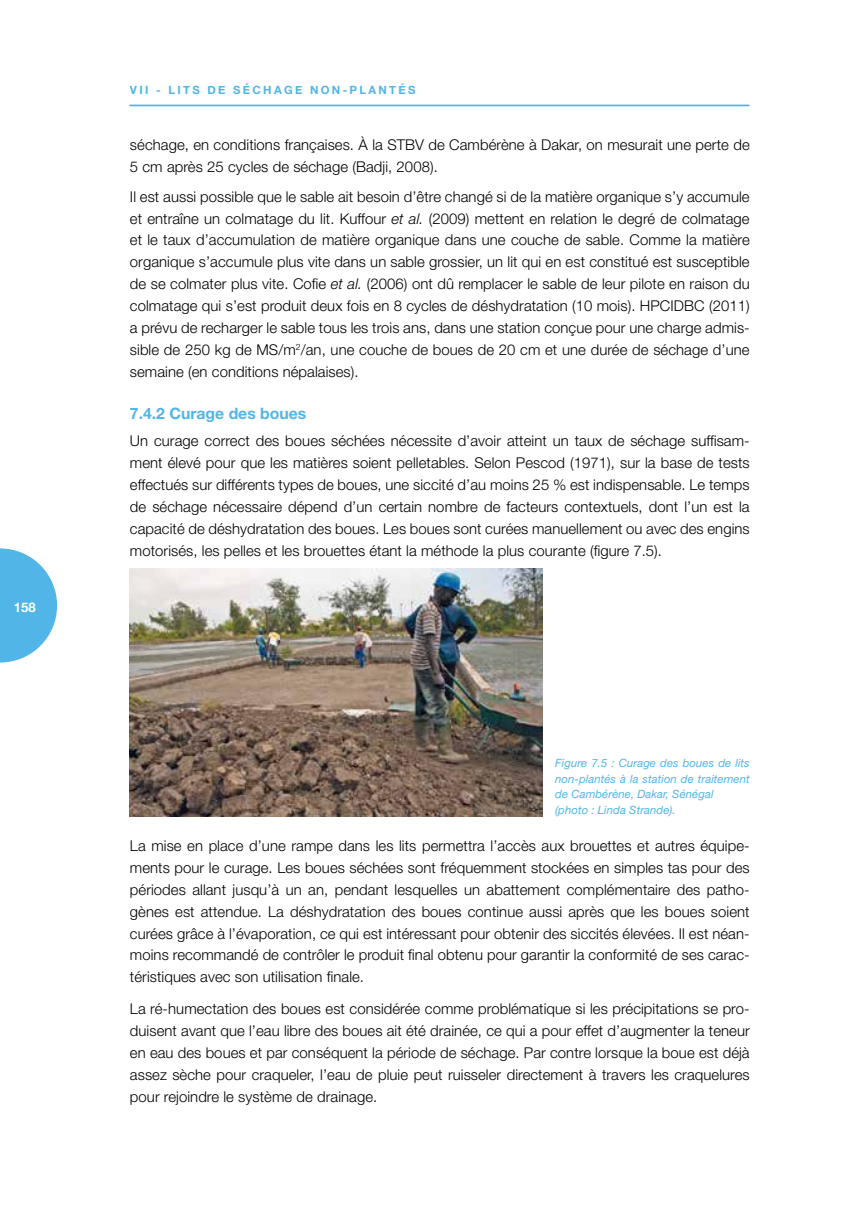
<style>
.page{position:relative;width:849px;height:1211px;background:#fff}
.page>*{position:absolute;margin:0;border:0;box-sizing:border-box;transform-origin:0 0}
.t1{font:700 15.75px "Helvetica Neue LT Std";color:#51b5e7}
.t2{font:300 14.88px/21.9px "Helvetica Neue LT Std";letter-spacing:.005em;color:#000;text-align:justify}
.t3{font:700 13.12px "Helvetica Neue";color:#fff}
.t4{font:italic 11.38px/15.8px "Helvetica Neue LT Std";letter-spacing:.005em;color:#51b5e7}
.t5{font:700 11.38px "Helvetica Neue";letter-spacing:.2em;color:#51b5e7}
.s1{font-style:italic}
</style>
<div class="page">
<svg style="left:0;top:548px;width:57px;height:114px"></svg>
<hr style="left:130px;top:105px;width:618px;height:1px;background:#51b5e7">
<img style="left:129px;top:568px;width:413px;height:249px">
<p class="t3" style="left:14px;top:597px;width:23px">158</p>
<p class="t5" style="left:130px;top:81px;width:287px">VII - LITS DE SÉCHAGE NON-PLANTÉS</p>
<p class="t2" style="left:130px;top:134px;width:621px">séchage, en conditions françaises. À la STBV de Cambérène à Dakar, on mesurait une perte de<br>5 cm après 25 cycles de séchage (Badji, 2008).</p>
<p class="t2" style="left:130px;top:185px;width:621px">Il est aussi possible que le sable ait besoin d’être changé si de la matière organique s’y accumule et entraîne un colmatage du lit. Kuffour <span class="s1">et al.</span> (2009) mettent en relation le degré de colmatage et le taux d’accumulation de matière organique dans une couche de sable. Comme la matière organique s’accumule plus vite dans un sable grossier, un lit qui en est constitué est susceptible de se colmater plus vite. Cofie <span class="s1">et al.</span> (2006) ont dû remplacer le sable de leur pilote en raison du colmatage qui s’est produit deux fois en 8 cycles de déshydratation (10 mois). HPCIDBC (2011) a prévu de recharger le sable tous les trois ans, dans une station conçue pour une charge admis&shy;sible de 250 kg de MS/m<sup>2</sup>/an, une couche de boues de 20 cm et une durée de séchage d’une semaine (en conditions népalaises).</p>
<p class="t1" style="left:130px;top:404px;width:178px">7.4.2 Curage des boues</p>
<p class="t2" style="left:130px;top:429px;width:621px">Un curage correct des boues séchées nécessite d’avoir atteint un taux de séchage suffisam&shy;ment élevé pour que les matières soient pelletables. Selon Pescod (1971), sur la base de tests effectués sur différents types de boues, une siccité d’au moins 25 % est indispensable. Le temps de séchage nécessaire dépend d’un certain nombre de facteurs contextuels, dont l’un est la capacité de déshydratation des boues. Les boues sont curées manuellement ou avec des engins motorisés, les pelles et les brouettes étant la méthode la plus courante (figure 7.5).</p>
<p class="t4" style="left:555px;top:754px;width:196px">Figure 7.5 : Curage des boues de lits non-plantés à la station de traitement de Cambérène, Dakar, Sénégal<br>(photo : Linda Strande).</p>
<p class="t2" style="left:130px;top:834px;width:621px">La mise en place d’une rampe dans les lits permettra l’accès aux brouettes et autres équipe&shy;ments pour le curage. Les boues séchées sont fréquemment stockées en simples tas pour des périodes allant jusqu’à un an, pendant lesquelles un abattement complémentaire des patho&shy;gènes est attendue. La déshydratation des boues continue aussi après que les boues soient curées grâce à l’évaporation, ce qui est intéressant pour obtenir des siccités élevées. Il est néan&shy;moins recommandé de contrôler le produit final obtenu pour garantir la conformité de ses carac&shy;téristiques avec son utilisation finale.</p>
<p class="t2" style="left:130px;top:997px;width:621px">La ré-humectation des boues est considérée comme problématique si les précipitations se pro&shy;duisent avant que l’eau libre des boues ait été drainée, ce qui a pour effet d’augmenter la teneur en eau des boues et par conséquent la période de séchage. Par contre lorsque la boue est déjà assez sèche pour craqueler, l’eau de pluie peut ruisseler directement à travers les craquelures pour rejoindre le système de drainage.</p>
</div>
